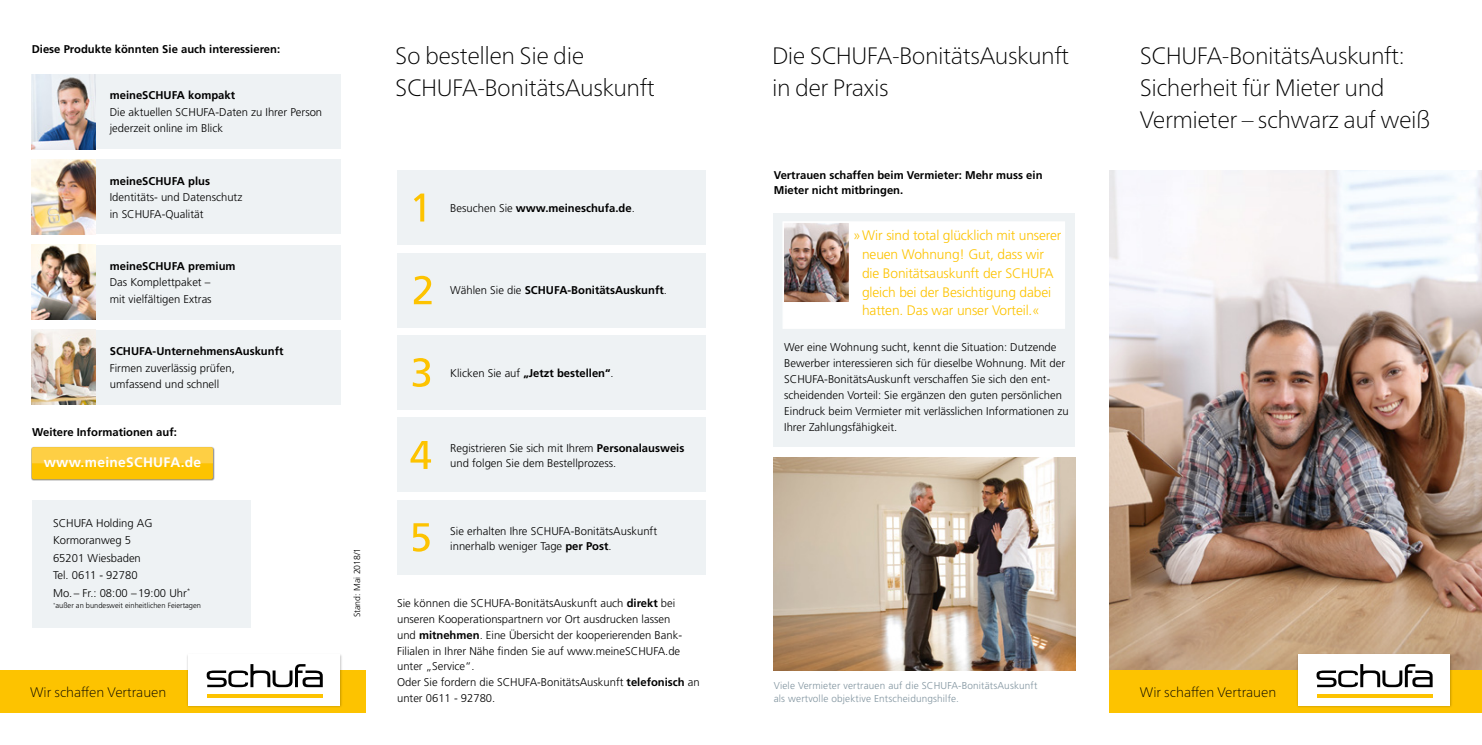
<style>
.page{position:relative;width:1482px;height:745px;background:#fff}
.page>*{position:absolute;margin:0;border:0;box-sizing:border-box;transform-origin:0 0}
.t1{font:100 23.75px/31.9px "Frutiger Neue LT Pro";letter-spacing:-.02em;color:#000}
.t2{font:300 13.75px/18.8px "Frutiger";letter-spacing:-.01em;color:#fdc300}
.t3{font:100 13.75px "Frutiger Neue LT Pro";color:#000}
.t4{font:700 13.75px "Frutiger";letter-spacing:.025em;color:#fff}
.t5{font:300 11.25px/16px "Frutiger";color:#000}
.t6{font:700 11.25px/15px "Frutiger";color:#000}
.t7{font:300 10px/13.2px "Frutiger";letter-spacing:.015em;color:#81949f}
.t8{font:300 8.75px "Frutiger";color:#000}
.t9{font:300 7.5px "Frutiger";color:#000}
.s1{font-weight:300}
.s2{font-weight:700}
</style>
<div class="page">
<div style="left:32px;top:244px;width:308px;height:75px;background:#eef2f4"></div>
<div style="left:32px;top:159px;width:308px;height:75px;background:#eef2f4"></div>
<div style="left:32px;top:330px;width:308px;height:74px;background:#eef2f4"></div>
<div style="left:32px;top:74px;width:308px;height:75px;background:#eef2f4"></div>
<div style="left:32px;top:500px;width:219px;height:127px;background:#eef2f4"></div>
<img style="left:1109px;top:170px;width:372px;height:500px">
<img style="left:32px;top:244px;width:63px;height:75px">
<img style="left:32px;top:159px;width:64px;height:75px">
<img style="left:32px;top:330px;width:63px;height:74px">
<img style="left:32px;top:74px;width:64px;height:75px">
<div style="left:31px;top:446px;width:184px;height:34px;background:#000;opacity:.5"></div>
<div style="left:32px;top:447px;width:181px;height:32px;background:#fdc300;border-radius:2px"></div>
<div style="left:32px;top:447px;width:181px;height:16px;background:#fecf44"></div>
<div style="left:397px;top:170px;width:308px;height:74px;background:#eef2f4"></div>
<div style="left:397px;top:252px;width:308px;height:75px;background:#eef2f4"></div>
<div style="left:397px;top:335px;width:308px;height:74px;background:#eef2f4"></div>
<div style="left:397px;top:417px;width:308px;height:75px;background:#eef2f4"></div>
<div style="left:397px;top:500px;width:308px;height:74px;background:#eef2f4"></div>
<svg style="left:414px;top:193px;width:10px;height:28px"></svg>
<svg style="left:414px;top:275px;width:17px;height:29px"></svg>
<svg style="left:412px;top:358px;width:18px;height:28px"></svg>
<svg style="left:410px;top:441px;width:21px;height:27px"></svg>
<svg style="left:413px;top:523px;width:16px;height:28px"></svg>
<div style="left:773px;top:213px;width:302px;height:233px;background:#eef2f4"></div>
<div style="left:782px;top:221px;width:282px;height:107px;background:#fff"></div>
<img style="left:784px;top:223px;width:64px;height:78px">
<div style="left:782px;top:221px;width:68px;height:82px;border:1px solid #fff"></div>
<img style="left:773px;top:457px;width:302px;height:213px">
<div style="left:1109px;top:670px;width:372px;height:42px;background:#fdc300"></div>
<div style="left:0;top:670px;width:365px;height:42px;background:#fdc300"></div>
<div style="left:1295px;top:652px;width:157px;height:55px;background:#000;opacity:.25"></div>
<div style="left:1298px;top:654px;width:151px;height:51px;background:#fff"></div>
<svg style="left:1317px;top:694px;width:115px;height:3px"></svg>
<svg style="left:1316px;top:664px;width:116px;height:22px"></svg>
<div style="left:186px;top:652px;width:157px;height:55px;background:#000;opacity:.25"></div>
<div style="left:189px;top:654px;width:151px;height:51px;background:#fff"></div>
<svg style="left:207px;top:694px;width:116px;height:3px"></svg>
<svg style="left:207px;top:664px;width:116px;height:22px"></svg>
<p class="t6" style="left:32px;top:42px;width:250px">Diese Produkte könnten Sie auch interessieren:</p>
<p class="t6" style="left:110px;top:88px;width:127px">meineSCHUFA kompakt</p>
<p class="t5" style="left:110px;top:103px;width:214px">Die aktuellen SCHUFA-Daten zu Ihrer Person jederzeit online im Blick</p>
<p class="t6" style="left:110px;top:173px;width:102px">meineSCHUFA plus</p>
<p class="t5" style="left:110px;top:189px;width:134px">Identitäts- und Datenschutz in SCHUFA-Qualität</p>
<p class="t6" style="left:110px;top:258px;width:127px">meineSCHUFA premium</p>
<p class="t5" style="left:110px;top:274px;width:103px">Das Komplettpaket – mit vielfältigen Extras</p>
<p class="t6" style="left:110px;top:343px;width:175px">SCHUFA-UnternehmensAuskunft</p>
<p class="t5" style="left:110px;top:359px;width:126px">Firmen zuverlässig prüfen, umfassend und schnell</p>
<p class="t6" style="left:32px;top:424px;width:146px">Weitere Informationen auf:</p>
<p class="t4" style="left:44px;top:454px;width:159px">www.meineSCHUFA.de</p>
<h1 class="t1" style="left:395px;top:39px;width:261px">So bestellen Sie die<br>SCHUFA-BonitätsAuskunft</h1>
<p class="t6" style="left:450px;top:200px;width:186px"><span class="s1">Besuchen Sie</span> www.meineschufa.de<span class="s1">.</span></p>
<p class="t6" style="left:450px;top:283px;width:218px"><span class="s1">Wählen Sie die</span> SCHUFA-BonitätsAuskunft<span class="s1">.</span></p>
<p class="t6" style="left:450px;top:365px;width:165px"><span class="s1">Klicken Sie auf</span> „Jetzt bestellen“<span class="s1">.</span></p>
<p class="t5" style="left:450px;top:440px;width:235px;line-height:15px">Registrieren Sie sich mit Ihrem <span class="s2">Personalausweis </span>und folgen Sie dem Bestellprozess.</p>
<h1 class="t1" style="left:772px;top:39px;width:299px">Die SCHUFA-BonitätsAuskunft in der Praxis</h1>
<p class="t6" style="left:773px;top:167px;width:270px">Vertrauen schaffen beim Vermieter: Mehr muss ein<br>Mieter nicht mitbringen.</p>
<p class="t2" style="left:862px;top:226px;width:201px;text-indent:-9px">» Wir sind total glücklich mit unserer neuen Wohnung! Gut, dass wir die Bonitätsauskunft der SCHUFA gleich bei der Besichtigung dabei hatten. Das war unser Vorteil.«</p>
<p class="t5" style="left:784px;top:339px;width:286px">Wer eine Wohnung sucht, kennt die Situation: Dutzende Bewerber interessieren sich für dieselbe Wohnung. Mit der SCHUFA-BonitätsAuskunft verschaffen Sie sich den ent&shy;scheidenden Vorteil: Sie ergänzen den guten persönlichen Eindruck beim Vermieter mit verlässlichen Informationen zu Ihrer Zahlungsfähigkeit.</p>
<h1 class="t1" style="left:1139px;top:39px;width:292px">SCHUFA-BonitätsAuskunft:<br>Sicherheit für Mieter und<br>Vermieter – schwarz auf weiß</h1>
<p class="t5" style="left:53px;top:513px;width:139px;line-height:17.5px">SCHUFA Holding AG<br>Kormoranweg 5<br>65201 Wiesbaden<br>Tel. 0611 - 92780<br>Mo. – Fr.: 08:00 –19:00 Uhr<sup>*</sup></p>
<p class="t9" style="left:53px;top:601px;width:149px"><sup>*</sup>außer an bundesweit einheitlichen Feiertagen</p>
<p class="t5" style="left:450px;top:523px;width:208px;line-height:15px">Sie erhalten Ihre SCHUFA-BonitätsAuskunft innerhalb weniger Tage <span class="s2">per Post</span>.</p>
<p class="t8" style="left:352px;top:617px;width:71px;rotate:-90deg">Stand: Mai 2018/1</p>
<p class="t5" style="left:397px;top:594px;width:304px">Sie können die SCHUFA-BonitätsAuskunft auch <span class="s2">direkt</span> bei unseren Kooperationspartnern vor Ort ausdrucken lassen<br>und <span class="s2">mitnehmen</span>. Eine Übersicht der kooperierenden Bank-Filialen in Ihrer Nähe finden Sie auf www.meineSCHUFA.de unter „Service“.<br>Oder Sie fordern die SCHUFA-BonitätsAuskunft <span class="s2">telefonisch</span> an unter 0611 - 92780.</p>
<p class="t7" style="left:773px;top:678px;width:265px">Viele Vermieter vertrauen auf die SCHUFA-BonitätsAuskunft als wertvolle objektive Entscheidungshilfe.</p>
<p class="t3" style="left:30px;top:683px;width:138px">Wir schaffen Vertrauen</p>
<p class="t3" style="left:1139px;top:683px;width:138px">Wir schaffen Vertrauen</p>
</div>
